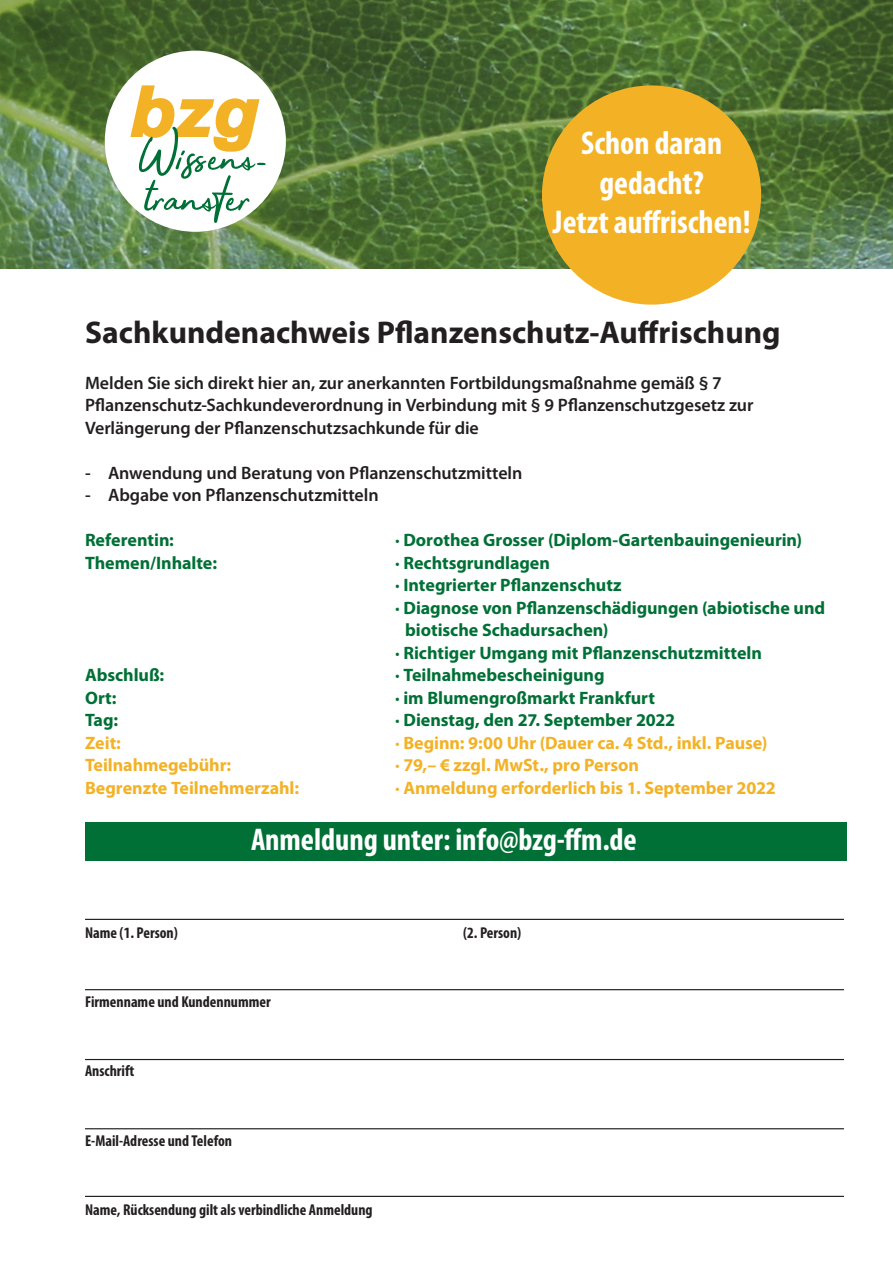
<style>
.page{position:relative;width:893px;height:1263px;background:#fff}
.page>*{position:absolute;margin:0;border:0;box-sizing:border-box;transform-origin:0 0}
.t1{font:700 condensed 33px/39.6px "Myriad Pro";color:#fff;text-align:center}
.t2{font:700 31.5px "Myriad Pro";color:#231f20}
.t3{font:700 condensed 31.5px "Myriad Pro";letter-spacing:-.005em;color:#fff}
.t4{font:700 18px "Myriad Pro";letter-spacing:-.005em;color:#007036}
.t5{font:600 18px/22.5px "Myriad Pro";letter-spacing:-.005em;color:#231f20}
.t6{font:700 18px "Myriad Pro";letter-spacing:-.005em;color:#f3b226}
.t7{font:700 condensed 15.75px "Myriad Pro";color:#231f20}
</style>
<div class="page">
<img style="left:0;top:0;width:893px;height:268px">
<div style="left:542px;top:85px;width:219px;height:220px;background:#f3b226;border-radius:50%"></div>
<div style="left:105px;top:51px;width:181px;height:181px;background:#fff;border-radius:50%"></div>
<svg style="left:129px;top:84px;width:137px;height:139px"></svg>
<hr style="left:85px;top:919px;width:759px;height:1px;background:#231f20">
<hr style="left:85px;top:989px;width:759px;height:1px;background:#231f20">
<hr style="left:85px;top:1059px;width:759px;height:1px;background:#231f20">
<hr style="left:85px;top:1128px;width:759px;height:1px;background:#231f20">
<hr style="left:85px;top:1196px;width:759px;height:1px;background:#231f20">
<div style="left:85px;top:822px;width:761px;height:38px;background:#007036"></div>
<p class="t1" style="left:553px;top:123px;width:199px">Schon daran gedacht?<br>Jetzt auffrischen!</p>
<p class="t2" style="left:85px;top:312px;width:697px">Sachkundenachweis Pflanzenschutz-Auffrischung</p>
<p class="t5" style="left:85px;top:371px;width:670px">Melden Sie sich direkt hier an, zur anerkannten Fortbildungsmaßnahme gemäß § 7<br>Pflanzenschutz-Sachkundeverordnung in Verbindung mit § 9 Pflanzenschutzgesetz zur<br>Verlängerung der Pflanzenschutzsachkunde für die</p>
<p class="t5" style="left:85px;top:461px;width:439px">- Anwendung und Beratung von Pflanzenschutzmitteln</p>
<p class="t5" style="left:85px;top:484px;width:295px">- Abgabe von Pflanzenschutzmitteln</p>
<p class="t4" style="left:85px;top:529px;width:90px">Referentin:</p>
<p class="t4" style="left:395px;top:529px;width:408px">· Dorothea Grosser (Diplom-Gartenbauingenieurin)</p>
<p class="t4" style="left:85px;top:551px;width:133px">Themen/Inhalte:</p>
<p class="t4" style="left:395px;top:551px;width:156px">· Rechtsgrundlagen</p>
<p class="t4" style="left:395px;top:574px;width:228px">· Integrierter Pflanzenschutz</p>
<p class="t4" style="left:395px;top:596px;width:432px">· Diagnose von Pflanzenschädigungen (abiotische und</p>
<p class="t4" style="left:405px;top:619px;width:205px">biotische Schadursachen)</p>
<p class="t4" style="left:395px;top:641px;width:368px">· Richtiger Umgang mit Pflanzenschutzmitteln</p>
<p class="t4" style="left:85px;top:664px;width:81px">Abschluß:</p>
<p class="t4" style="left:395px;top:664px;width:211px">· Teilnahmebescheinigung</p>
<p class="t4" style="left:85px;top:686px;width:33px">Ort:</p>
<p class="t4" style="left:395px;top:686px;width:261px">· im Blumengroßmarkt Frankfurt</p>
<p class="t4" style="left:85px;top:709px;width:35px">Tag:</p>
<p class="t4" style="left:395px;top:709px;width:282px">· Dienstag, den 27. September 2022</p>
<p class="t6" style="left:85px;top:731px;width:37px">Zeit:</p>
<p class="t6" style="left:395px;top:731px;width:374px">· Beginn: 9:00 Uhr (Dauer ca. 4 Std., inkl. Pause)</p>
<p class="t6" style="left:85px;top:754px;width:148px">Teilnahmegebühr:</p>
<p class="t6" style="left:395px;top:754px;width:246px">· 79,– € zzgl. MwSt., pro Person</p>
<p class="t6" style="left:85px;top:776px;width:215px">Begrenzte Teilnehmerzahl:</p>
<p class="t6" style="left:395px;top:776px;width:382px">· Anmeldung erforderlich bis 1. September 2022</p>
<p class="t3" style="left:251px;top:820px;width:387px">Anmeldung unter: info@bzg-ffm.de</p>
<p class="t7" style="left:85px;top:923px;width:94px">Name (1. Person)</p>
<p class="t7" style="left:463px;top:923px;width:60px">(2. Person)</p>
<p class="t7" style="left:85px;top:992px;width:187px">Firmenname und Kundennummer</p>
<p class="t7" style="left:85px;top:1061px;width:51px">Anschrift</p>
<p class="t7" style="left:85px;top:1131px;width:149px">E-Mail-Adresse und Telefon</p>
<p class="t7" style="left:85px;top:1200px;width:289px">Name, Rücksendung gilt als verbindliche Anmeldung</p>
</div>
